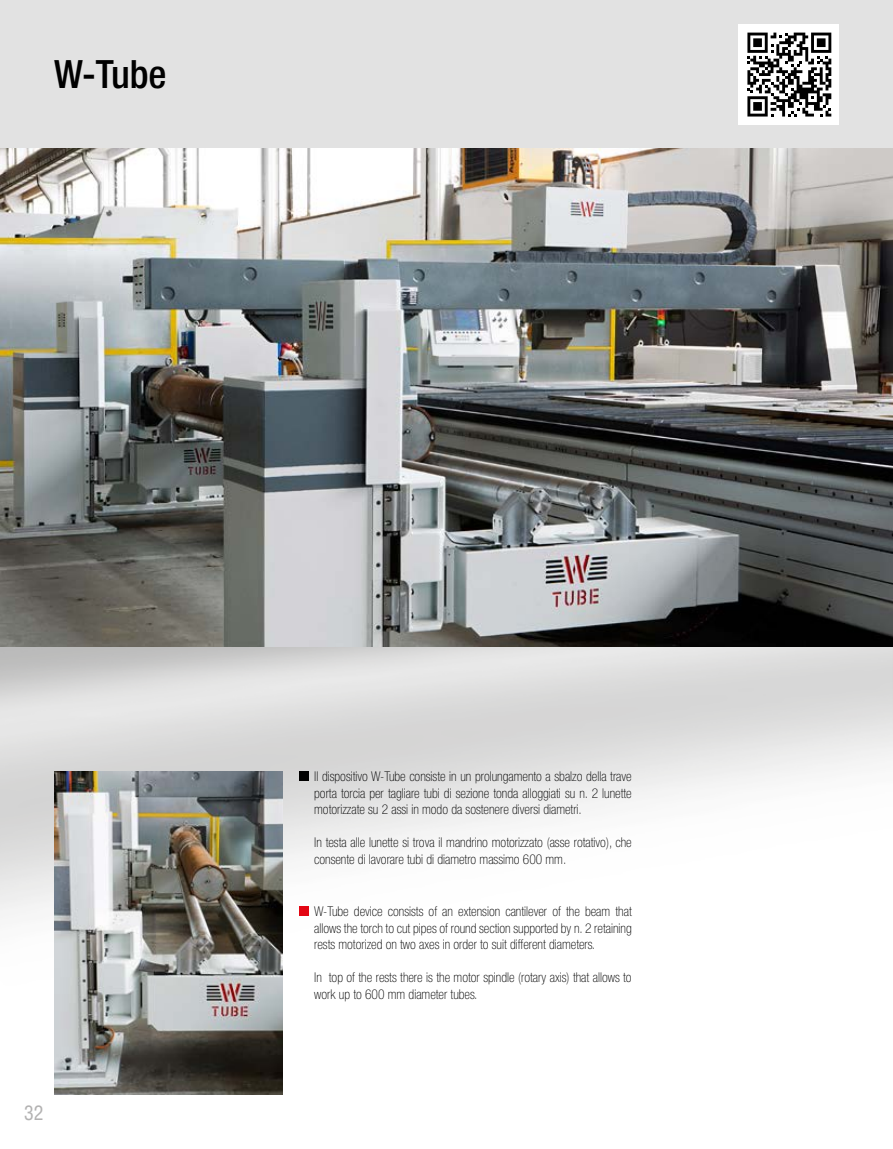
<style>
.page{position:relative;width:893px;height:1149px;background:#fff}
.page>*{position:absolute;margin:0;border:0;box-sizing:border-box;transform-origin:0 0}
.t1{font:500 condensed 39px "Helvetica Neue LT";color:#000}
.t2{font:condensed 19.5px "Helvetica";color:#b3b2b2}
.t3{font:100 condensed 13.5px/16.5px "Helvetica Neue LT Std";color:#000;text-align:justify}
</style>
<div class="page">
<img style="left:0;top:646px;width:893px;height:449px">
<div style="left:0;top:0;width:893px;height:149px;background:#e2e2e2"></div>
<div style="left:299px;top:906px;width:9px;height:9px;background:#e30613"></div>
<div style="left:299px;top:771px;width:9px;height:9px;background:#000"></div>
<img style="left:0;top:149px;width:893px;height:497px">
<img style="left:54px;top:771px;width:229px;height:323px">
<div style="left:739px;top:24px;width:100px;height:100px;background:#fff"></div>
<svg style="left:747px;top:33px;width:84px;height:83px"></svg>
<h1 class="t1" style="left:54px;top:51px;width:114px">W-Tube</h1>
<h2 class="t2" style="left:24px;top:1099px;width:21px">32</h2>
<p class="t3" style="left:314px;top:767px;width:319px">Il dispositivo W-Tube consiste in un prolungamento a sbalzo della trave porta torcia per tagliare tubi di sezione tonda alloggiati su n. 2 lunette motorizzate su 2 assi in modo da sostenere diversi diametri.</p>
<p class="t3" style="left:314px;top:833px;width:319px">In testa alle lunette si trova il mandrino motorizzato (asse rotativo), che consente di lavorare tubi di diametro massimo 600 mm.</p>
<p class="t3" style="left:314px;top:902px;width:319px">W-Tube device consists of an extension cantilever of the beam that allows the torch to cut pipes of round section supported by n. 2 retaining rests motorized on two axes in order to suit different diameters.</p>
<p class="t3" style="left:314px;top:968px;width:319px">In top of the rests there is the motor spindle (rotary axis) that allows to work up to 600 mm diameter tubes.</p>
</div>
